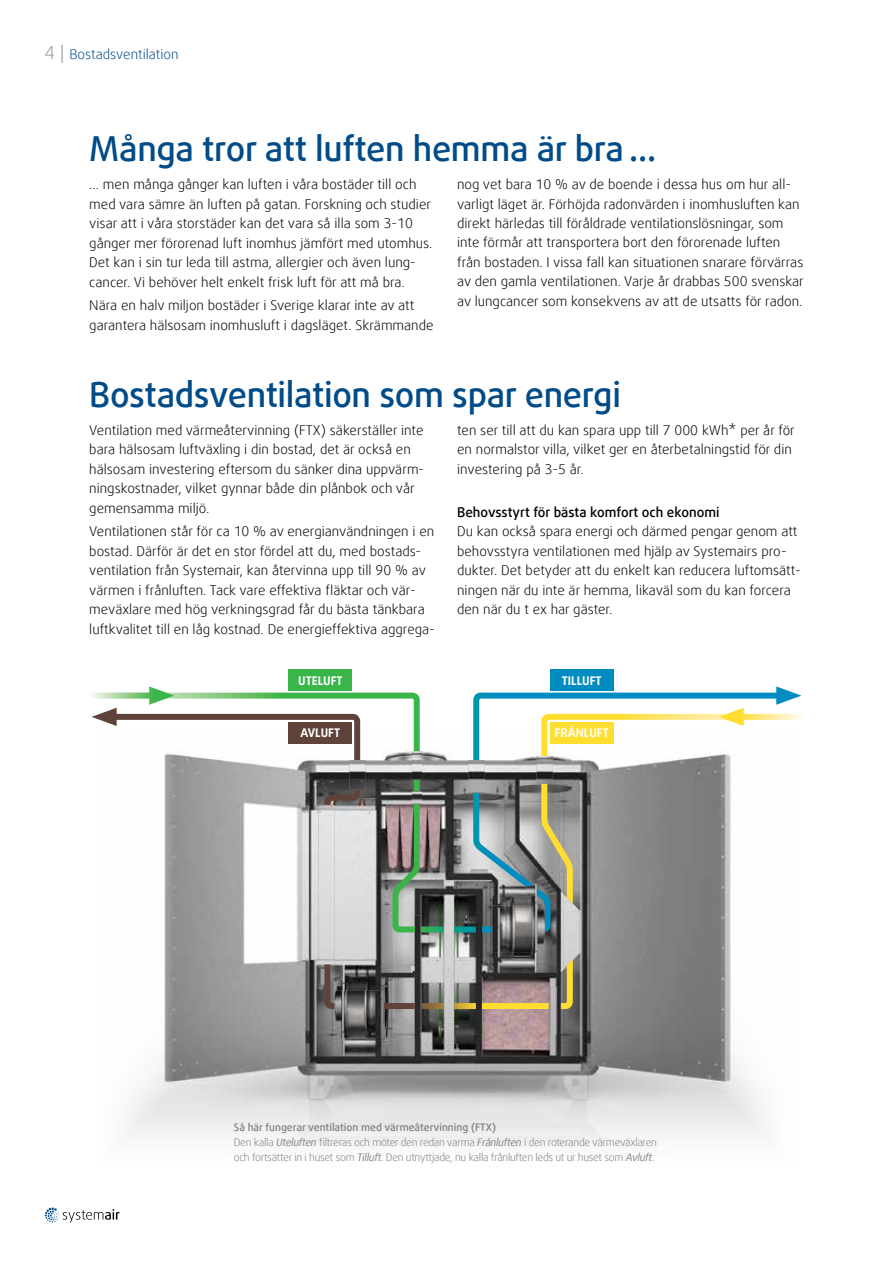
<style>
.page{position:relative;width:893px;height:1263px;background:#fff}
.page>*{position:absolute;margin:0;border:0;box-sizing:border-box;transform-origin:0 0}
.t1{font:500 34.5px "Daxline Offc Pro";letter-spacing:-.01em;color:#004b88}
.t2{font:300 13.5px/19.5px "Daxline Offc Pro";color:#000}
.t3{font:500 13.5px "Daxline Offc Pro";color:#000}
.t4{font:300 13.5px "Daxline Offc Pro";color:#004b88}
.t5{font:700 12px "Daxline Offc Pro";color:#fff}
.t6{font:300 10.5px/15px "Daxline Offc Pro";letter-spacing:-.03em;color:#808285}
.s1{font-size:18px;color:#939598}
.s2{font-weight:500}
.s3{font-weight:400;font-style:italic}
</style>
<div class="page">
<img style="left:128px;top:1012px;width:638px;height:136px">
<svg style="left:97px;top:690px;width:679px;height:21px"></svg>
<svg style="left:776px;top:686px;width:25px;height:19px"></svg>
<svg style="left:117px;top:711px;width:666px;height:301px"></svg>
<svg style="left:92px;top:708px;width:25px;height:18px"></svg>
<img style="left:319px;top:751px;width:261px;height:287px">
<div style="left:550px;top:722px;width:63px;height:21px;background:#ffde2f"></div>
<div style="left:288px;top:722px;width:64px;height:21px;background:#5f433a"></div>
<div style="left:550px;top:670px;width:63px;height:21px;background:#008cc0"></div>
<div style="left:288px;top:670px;width:64px;height:21px;background:#39b54a"></div>
<svg style="left:92px;top:693px;width:57px;height:6px"></svg>
<svg style="left:149px;top:686px;width:25px;height:19px"></svg>
<svg style="left:744px;top:714px;width:58px;height:6px"></svg>
<svg style="left:719px;top:708px;width:25px;height:18px"></svg>
<svg style="left:45px;top:1207px;width:75px;height:15px"></svg>
<p class="t4" style="left:45px;top:45px;width:135px"><span class="s1">4 |</span> Bostadsventilation</p>
<h1 class="t1" style="left:89px;top:126px;width:568px">Många tror att luften hemma är bra …</h1>
<p class="t2" style="left:89px;top:174px;width:345px">... men många gånger kan luften i våra bostäder till och med vara sämre än luften på gatan. Forskning och studier visar att i våra storstäder kan det vara så illa som 3-10 gånger mer förorenad luft inomhus jämfört med utomhus.<br>Det kan i sin tur leda till astma, allergier och även lung&shy;cancer. Vi behöver helt enkelt frisk luft för att må bra.</p>
<p class="t2" style="left:89px;top:296px;width:346px">Nära en halv miljon bostäder i Sverige klarar inte av att garantera hälsosam inomhusluft i dagsläget. Skrämmande</p>
<p class="t2" style="left:457px;top:174px;width:348px">nog vet bara 10 % av de boende i dessa hus om hur all&shy;varligt läget är. Förhöjda radonvärden i inomhusluften kan direkt härledas till föråldrade ventilationslösningar, som inte förmår att transportera bort den förorenade luften från bostaden. I vissa fall kan situationen snarare förvärras av den gamla ventilationen. Varje år drabbas 500 svenskar av lungcancer som konsekvens av att de utsatts för radon.</p>
<h1 class="t1" style="left:89px;top:371px;width:533px">Bostadsventilation som spar energi</h1>
<p class="t2" style="left:89px;top:420px;width:336px">Ventilation med värmeåtervinning (FTX) säkerställer inte bara hälsosam luftväxling i din bostad, det är också en hälsosam investering eftersom du sänker dina uppvärm&shy;ningskostnader, vilket gynnar både din plånbok och vår gemensamma miljö.</p>
<p class="t2" style="left:89px;top:522px;width:347px">Ventilationen står för ca 10 % av energianvändningen i en bostad. Därför är det en stor fördel att du, med bostads&shy;ventilation från Systemair, kan återvinna upp till 90 % av värmen i frånluften. Tack vare effektiva fläktar och vär&shy;meväxlare med hög verkningsgrad får du bästa tänkbara luftkvalitet till en låg kostnad. De energieffektiva aggrega-</p>
<p class="t2" style="left:457px;top:420px;width:339px">ten ser till att du kan spara upp till 7 000 kWh* per år för en normalstor villa, vilket ger en återbetalningstid för din investering på 3-5 år.</p>
<p class="t3" style="left:457px;top:503px;width:264px">Behovsstyrt för bästa komfort och ekonomi</p>
<p class="t2" style="left:457px;top:522px;width:345px">Du kan också spara energi och därmed pengar genom att behovsstyra ventilationen med hjälp av Systemairs pro&shy;dukter. Det betyder att du enkelt kan reducera luftomsätt&shy;ningen när du inte är hemma, likaväl som du kan forcera den när du t ex har gäster.</p>
<p class="t5" style="left:298px;top:673px;width:46px">UTELUFT</p>
<p class="t5" style="left:562px;top:673px;width:41px">TILLUFT</p>
<p class="t5" style="left:301px;top:725px;width:41px">AVLUFT</p>
<p class="t5" style="left:555px;top:725px;width:56px">FRÅNLUFT</p>
<p class="t6" style="left:234px;top:1120px;width:425px"><span class="s2">Så här fungerar ventilation med värmeåtervinning (FTX)<br></span>Den kalla <span class="s3">Uteluften</span> filtreras och möter den redan varma <span class="s3">Frånluften</span> i den roterande värmeväxlaren och fortsätter in i huset som <span class="s3">Tilluft</span>. Den utnyttjade, nu kalla frånluften leds ut ur huset som <span class="s3">Avluft</span>.</p>
</div>
